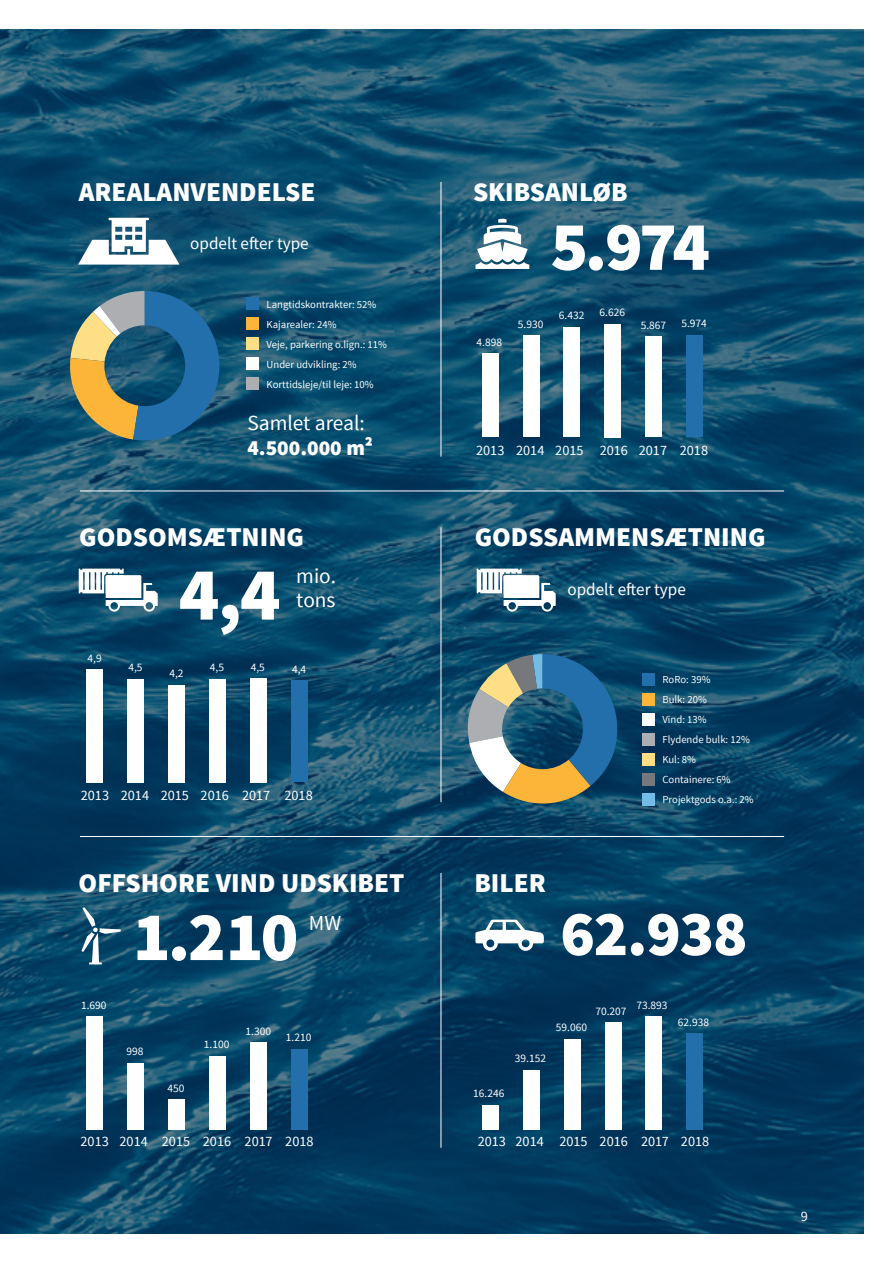
<style>
.page{position:relative;width:893px;height:1263px;background:#fff}
.page>*{position:absolute;margin:0;border:0;box-sizing:border-box;transform-origin:0 0}
.t1{font:900 75.45px "Source Sans Pro";color:#fff}
.t2{font:900 69.75px "Source Sans Pro";letter-spacing:-.045em;color:#fff}
.t3{font:900 64.2px "Source Sans Pro";color:#fff}
.t4{font:900 27px "Source Sans Pro";color:#fff}
.t5{font:21.3px/24.2px "Source Sans Pro";color:#fff}
.t6{font:900 21.3px "Source Sans Pro";color:#fff}
.t7{font:17.1px "Source Sans Pro";color:#fff}
.t8{font:14.25px "Source Sans Pro";color:#fff}
.t9{font:11.4px "Source Sans Pro";color:#fff}
.t10{font:10.65px/20px "Source Sans Pro";color:#fff}
</style>
<div class="page">
<img style="left:0;top:30px;width:863px;height:1203px">
<hr style="left:80px;top:836px;width:704px;height:1px;background:#fff">
<hr style="left:80px;top:490px;width:704px;height:1px;background:#fff">
<hr style="left:440px;top:527px;width:1px;height:275px;background:#fff">
<hr style="left:440px;top:182px;width:1px;height:275px;background:#fff">
<svg style="left:477px;top:569px;width:79px;height:43px"></svg>
<div style="left:642px;top:673px;width:12px;height:12px;background:#226fac"></div>
<div style="left:642px;top:693px;width:12px;height:12px;background:#fcb439"></div>
<div style="left:642px;top:713px;width:12px;height:12px;background:#fff"></div>
<div style="left:642px;top:733px;width:12px;height:12px;background:#adaeb2"></div>
<div style="left:642px;top:753px;width:12px;height:12px;background:#ffdf86"></div>
<div style="left:642px;top:773px;width:12px;height:12px;background:#76787b"></div>
<div style="left:642px;top:793px;width:12px;height:13px;background:#74bce8"></div>
<svg style="left:79px;top:569px;width:79px;height:43px"></svg>
<hr style="left:440px;top:873px;width:1px;height:275px;background:#fff">
<svg style="left:475px;top:920px;width:69px;height:31px"></svg>
<svg style="left:81px;top:907px;width:40px;height:57px"></svg>
<svg style="left:78px;top:218px;width:101px;height:47px"></svg>
<div style="left:246px;top:298px;width:12px;height:12px;background:#226fac"></div>
<div style="left:246px;top:318px;width:12px;height:12px;background:#fcb439"></div>
<div style="left:246px;top:338px;width:12px;height:12px;background:#ffdf86"></div>
<div style="left:246px;top:358px;width:12px;height:12px;background:#fff"></div>
<div style="left:246px;top:378px;width:12px;height:12px;background:#adaeb2"></div>
<svg style="left:475px;top:218px;width:54px;height:51px"></svg>
<svg style="left:66px;top:291px;width:153px;height:149px"></svg>
<svg style="left:466px;top:654px;width:151px;height:155px"></svg>
<div style="left:482px;top:353px;width:16px;height:84px;background:#fff"></div>
<div style="left:523px;top:336px;width:16px;height:101px;background:#fff"></div>
<div style="left:564px;top:327px;width:16px;height:110px;background:#fff"></div>
<div style="left:605px;top:324px;width:16px;height:113px;background:#fff"></div>
<div style="left:646px;top:337px;width:16px;height:100px;background:#fff"></div>
<div style="left:686px;top:335px;width:17px;height:102px;background:#226fac"></div>
<div style="left:87px;top:669px;width:16px;height:113px;background:#fff"></div>
<div style="left:128px;top:679px;width:16px;height:103px;background:#fff"></div>
<div style="left:169px;top:685px;width:16px;height:97px;background:#fff"></div>
<div style="left:210px;top:679px;width:16px;height:103px;background:#fff"></div>
<div style="left:251px;top:678px;width:16px;height:104px;background:#fff"></div>
<div style="left:291px;top:680px;width:17px;height:102px;background:#226fac"></div>
<div style="left:482px;top:1105px;width:16px;height:25px;background:#fff"></div>
<div style="left:523px;top:1070px;width:16px;height:60px;background:#fff"></div>
<div style="left:564px;top:1039px;width:16px;height:91px;background:#fff"></div>
<div style="left:605px;top:1022px;width:16px;height:108px;background:#fff"></div>
<div style="left:646px;top:1017px;width:16px;height:113px;background:#fff"></div>
<div style="left:687px;top:1033px;width:16px;height:97px;background:#226fac"></div>
<div style="left:86px;top:1016px;width:17px;height:113px;background:#fff"></div>
<div style="left:127px;top:1063px;width:16px;height:66px;background:#fff"></div>
<div style="left:168px;top:1099px;width:16px;height:30px;background:#fff"></div>
<div style="left:209px;top:1056px;width:16px;height:73px;background:#fff"></div>
<div style="left:250px;top:1042px;width:16px;height:87px;background:#fff"></div>
<div style="left:291px;top:1048px;width:16px;height:81px;background:#226fac"></div>
<h3 class="t4" style="left:79px;top:174px;width:238px">AREALANVENDELSE</h3>
<h3 class="t7" style="left:190px;top:233px;width:120px">opdelt efter type</h3>
<p class="t10" style="left:267px;top:295px;width:122px">Langtidskontrakter: 52%<br>Kajarealer: 24%<br>Veje, parkering o.lign.: 11%<br>Under udvikling: 2%<br>Korttidsleje/til leje: 10%</p>
<h3 class="t5" style="left:247px;top:411px;width:119px">Samlet areal:</h3>
<h3 class="t6" style="left:247px;top:434px;width:127px">4.500.000 m²</h3>
<h3 class="t4" style="left:79px;top:520px;width:226px">GODSOMSÆTNING</h3>
<h1 class="t1" style="left:179px;top:545px;width:103px">4,4</h1>
<h3 class="t5" style="left:296px;top:564px;width:41px">mio. tons</h3>
<p class="t9" style="left:88px;top:651px;width:16px">4,9</p>
<p class="t9" style="left:128px;top:660px;width:16px">4,5</p>
<p class="t9" style="left:169px;top:667px;width:16px">4,2</p>
<p class="t9" style="left:210px;top:660px;width:16px">4,5</p>
<p class="t9" style="left:251px;top:660px;width:16px">4,5</p>
<p class="t9" style="left:292px;top:662px;width:16px">4,4</p>
<h3 class="t8" style="left:81px;top:786px;width:234px">2013 2014 2015 2016 2017 2018</h3>
<h3 class="t4" style="left:79px;top:865px;width:327px">OFFSHORE VIND UDSKIBET</h3>
<h2 class="t2" style="left:133px;top:891px;width:167px">1.210</h2>
<h3 class="t5" style="left:309px;top:911px;width:34px">MW</h3>
<p class="t9" style="left:81px;top:998px;width:27px">1.690</p>
<p class="t9" style="left:127px;top:1044px;width:18px">998</p>
<p class="t9" style="left:167px;top:1081px;width:18px">450</p>
<p class="t9" style="left:204px;top:1037px;width:27px">1.100</p>
<p class="t9" style="left:246px;top:1024px;width:27px">1.300</p>
<p class="t9" style="left:286px;top:1030px;width:27px">1.210</p>
<h3 class="t8" style="left:81px;top:1132px;width:235px">2013 2014 2015 2016 2017 2018</h3>
<h3 class="t4" style="left:473px;top:174px;width:156px">SKIBSANLØB</h3>
<h2 class="t2" style="left:550px;top:201px;width:161px">5.974</h2>
<p class="t9" style="left:477px;top:335px;width:27px">4.898</p>
<p class="t9" style="left:518px;top:317px;width:27px">5.930</p>
<p class="t9" style="left:559px;top:309px;width:27px">6.432</p>
<p class="t9" style="left:600px;top:305px;width:27px">6.626</p>
<p class="t9" style="left:641px;top:318px;width:27px">5.867</p>
<p class="t9" style="left:681px;top:316px;width:27px">5.974</p>
<h3 class="t8" style="left:476px;top:441px;width:233px">2013 2014 2015 2016 2017 2018</h3>
<h3 class="t4" style="left:475px;top:520px;width:292px">GODSSAMMENSÆTNING</h3>
<h3 class="t7" style="left:567px;top:578px;width:120px">opdelt efter type</h3>
<p class="t10" style="left:662px;top:670px;width:93px">RoRo: 39%<br>Bulk: 20%<br>Vind: 13%<br>Flydende bulk: 12%<br>Kul: 8%<br>Containere: 6%<br>Projektgods o.a.: 2%</p>
<h3 class="t4" style="left:474px;top:865px;width:73px">BILER</h3>
<h3 class="t3" style="left:560px;top:892px;width:189px">62.938</h3>
<p class="t9" style="left:473px;top:1086px;width:33px">16.246</p>
<p class="t9" style="left:515px;top:1051px;width:33px">39.152</p>
<p class="t9" style="left:556px;top:1021px;width:33px">59.060</p>
<p class="t9" style="left:595px;top:1004px;width:33px">70.207</p>
<p class="t9" style="left:636px;top:998px;width:33px">73.893</p>
<p class="t9" style="left:678px;top:1015px;width:33px">62.938</p>
<h3 class="t8" style="left:478px;top:1132px;width:233px">2013 2014 2015 2016 2017 2018</h3>
<h3 class="t8" style="left:801px;top:1207px;width:9px">9</h3>
</div>
